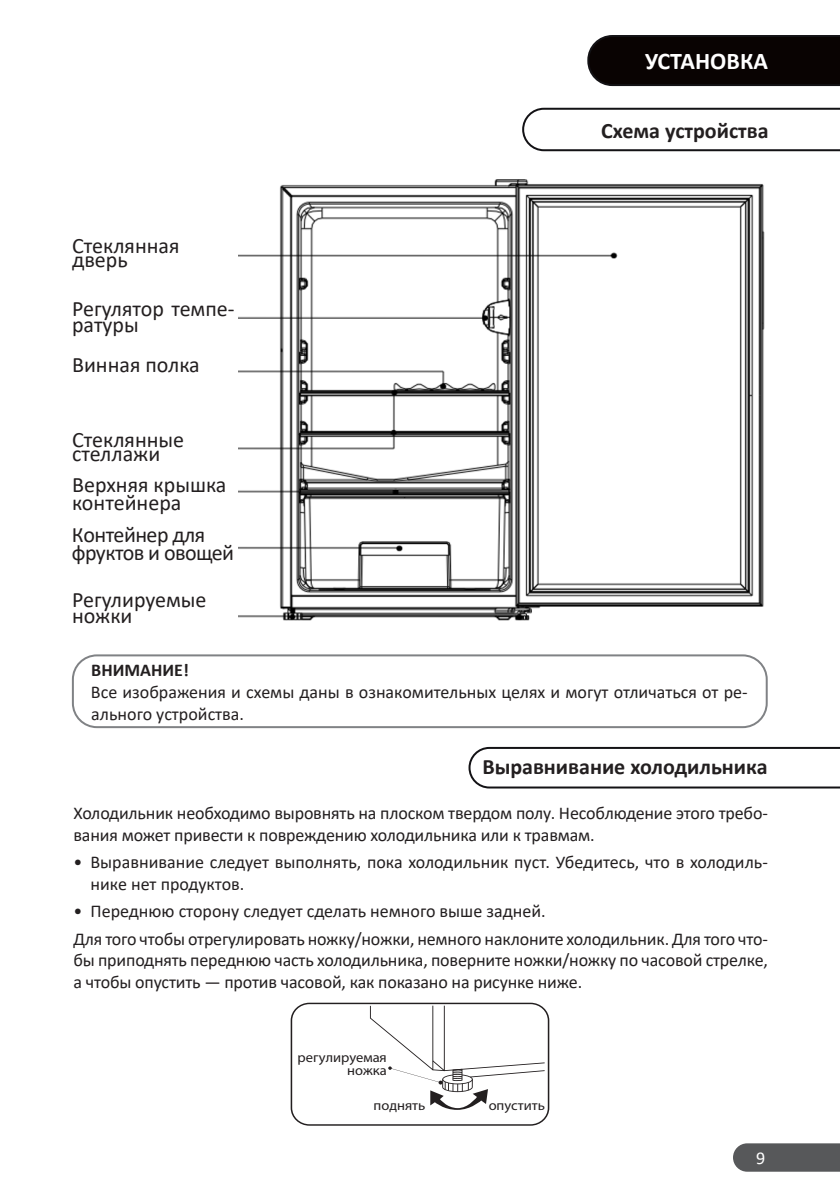
<style>
.page{position:relative;width:840px;height:1191px;background:#fff}
.page>*{position:absolute;margin:0;border:0;box-sizing:border-box;transform-origin:0 0}
.Заголовок_раздела{font:700 24px "Calibri";color:#fff}
.Подзаголовок{font:22px/16px "Calibri";color:#231f20}
.Подзаголовок-2{font:700 22px "Calibri";color:#231f20}
.Подзаголовок-3{font:22px/18px "Calibri";letter-spacing:-.025em;color:#231f20}
.Тексты_в__пузырях{font:18px/21.6px "Calibri";letter-spacing:-.01em;color:#231f20}
.Тексты_в__пузырях-2{font:700 18px "Calibri";color:#231f20}
.t1{font:18px "Calibri";color:#fff}
.t2{font:13.8px/12.4px "Myriad Pro";color:#231f20;text-align:right;scale:1.05 1}
</style>
<div class="page">
<div style="left:733px;top:1143px;width:106px;height:28px;background:#57585a"></div>
<svg style="left:587px;top:35px;width:252px;height:51px;background:#100a0a"></svg>
<svg style="left:522px;top:108px;width:317px;height:43px"></svg>
<img style="left:238px;top:180px;width:527px;height:441px">
<svg style="left:468px;top:747px;width:371px;height:41px"></svg>
<svg style="left:290px;top:1002px;width:259px;height:123px"></svg>
<div style="left:72px;top:654px;width:695px;height:74px;border:2px solid #808285;border-radius:24px"></div>
<p class="Заголовок_раздела" style="left:644px;top:44px;width:124px">УСТАНОВКА</p>
<p class="Подзаголовок" style="left:72px;top:237px;width:109px">Стеклянная</p>
<p class="Подзаголовок" style="left:72px;top:251px;width:57px">дверь</p>
<p class="Подзаголовок" style="left:72px;top:300px;width:164px">Регулятор темпе&shy;ратуры</p>
<p class="Подзаголовок" style="left:72px;top:356px;width:129px">Винная полка</p>
<p class="Подзаголовок" style="left:72px;top:431px;width:114px">Стеклянные</p>
<p class="Подзаголовок" style="left:72px;top:445px;width:90px">стеллажи</p>
<p class="Подзаголовок" style="left:72px;top:475px;width:156px;line-height:18px">Верхняя крышка контейнера</p>
<p class="Подзаголовок-3" style="left:72px;top:525px;width:164px">Контейнер для фруктов и овощей</p>
<p class="Подзаголовок" style="left:72px;top:591px;width:136px">Регулируемые ножки</p>
<p class="Подзаголовок-2" style="left:600px;top:115px;width:169px">Схема устройства</p>
<p class="Тексты_в__пузырях-2" style="left:91px;top:657px;width:99px">ВНИМАНИЕ!</p>
<p class="Тексты_в__пузырях" style="left:91px;top:681px;width:657px">Все изображения и схемы даны в ознакомительных целях и могут отличаться от ре&shy;ального устройства.</p>
<p class="Подзаголовок-2" style="left:482px;top:751px;width:287px">Выравнивание холодильника</p>
<p class="Тексты_в__пузырях" style="left:73px;top:802px;width:695px">Холодильник необходимо выровнять на плоском твердом полу. Несоблюдение этого требо&shy;вания может привести к повреждению холодильника или к травмам.</p>
<p class="Тексты_в__пузырях" style="left:90px;top:851px;width:678px;text-indent:-17px">• Выравнивание следует выполнять, пока холодильник пуст. Убедитесь, что в холодиль&shy;нике нет продуктов.</p>
<p class="Тексты_в__пузырях" style="left:73px;top:900px;width:473px">• Переднюю сторону следует сделать немного выше задней.</p>
<p class="Тексты_в__пузырях" style="left:73px;top:927px;width:695px;text-align:justify">Для того чтобы отрегулировать ножку/ножки, немного наклоните холодильник. Для того что&shy;бы приподнять переднюю часть холодильника, поверните ножки/ножку по часовой стрелке, а чтобы опустить — против часовой, как показано на рисунке ниже.</p>
<p class="t2" style="left:297px;top:1051px;width:86px">регулируемая ножка</p>
<p class="t2" style="left:373px;top:1098px;width:51px">поднять</p>
<p class="t2" style="left:488px;top:1098px;width:55px">опустить</p>
<p class="t1" style="left:755px;top:1145px;width:11px">9</p>
</div>
